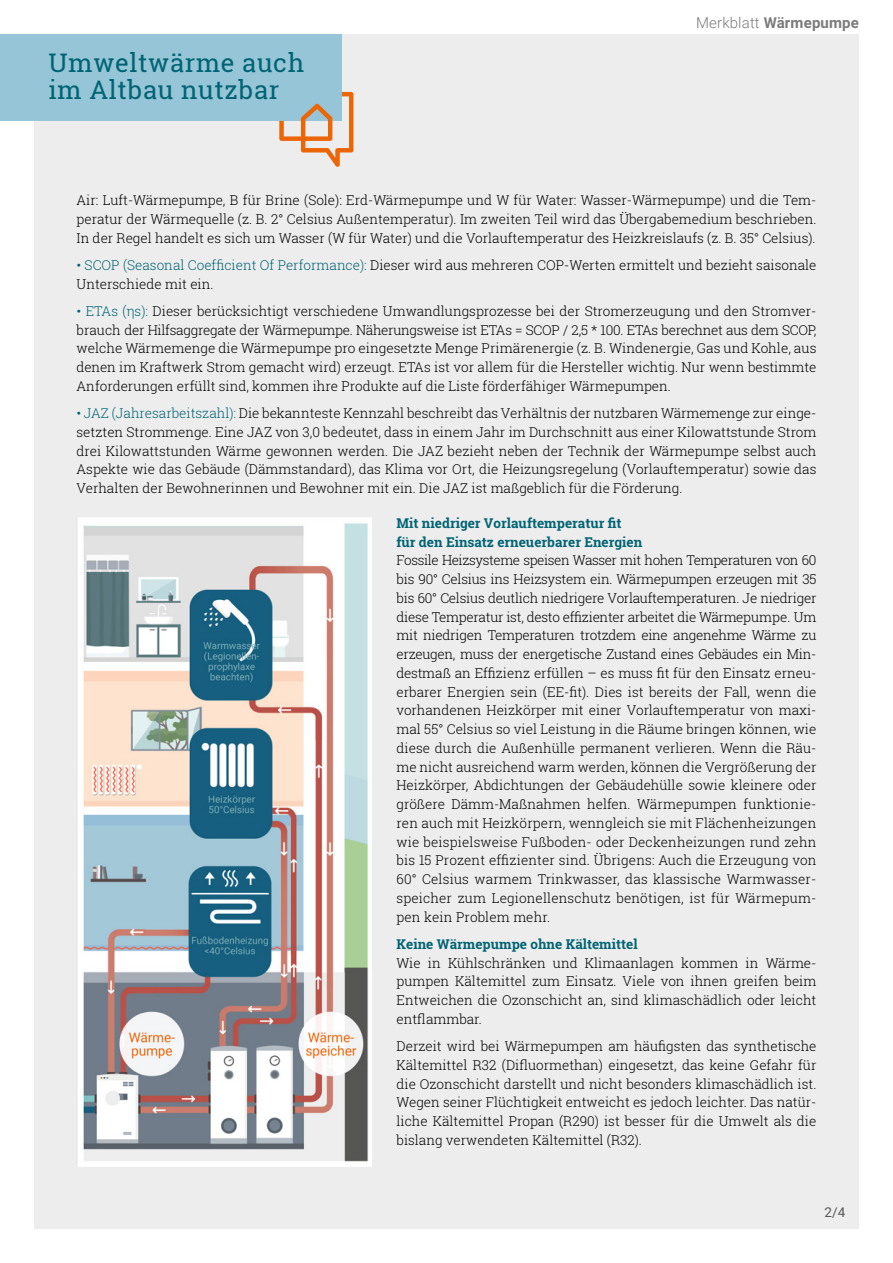
<style>
.page{position:relative;width:893px;height:1263px;background:#fff}
.page>*{position:absolute;margin:0;border:0;box-sizing:border-box;transform-origin:0 0}
.t1{font:25.65px/27.2px "Roboto Slab";letter-spacing:.025em;color:#006374}
.t2{font:700 15px "Roboto";letter-spacing:.01em;color:#7c7b7b}
.P_Fließtext{font:13.5px/18.8px "Roboto Slab Light 2";color:#000;text-align:justify}
.P_Fließtext-2{font:700 13.5px "Roboto Slab";color:#006374}
.P_Seitenzahl{font:13.5px "Roboto";color:#575756}
.s1{font-weight:300}
.s2{font-family:"Helvetica";color:#006374}
.s3{font-family:"Roboto Slab";font-weight:300;color:#006374}
.s4{color:#006374}
.s5{font-family:"Roboto Slab";font-weight:300}
</style>
<div class="page">
<div style="left:34px;top:34px;width:825px;height:1195px;background:#ededed"></div>
<div style="left:0;top:34px;width:342px;height:87px;background:#95c5d7"></div>
<svg style="left:279px;top:91px;width:74px;height:76px"></svg>
<img style="left:78px;top:518px;width:294px;height:649px">
<h1 class="t1" style="left:49px;top:49px;width:257px">Umweltwärme auch im Altbau nutzbar</h1>
<p class="t2" style="left:696px;top:12px;width:164px"><span class="s1">Merkblatt</span> Wärmepumpe</p>
<p class="P_Fließtext" style="left:77px;top:191px;width:741px">Air: Luft-Wärmepumpe, B für Brine (Sole): Erd-Wärmepumpe und W für Water: Wasser-Wärmepumpe) und die Tem&shy;peratur der Wärmequelle (z. B. 2° Celsius Außentemperatur). Im zweiten Teil wird das Übergabemedium beschrieben.<br>In der Regel handelt es sich um Wasser (W für Water) und die Vorlauftemperatur des Heizkreislaufs (z. B. 35° Celsius).</p>
<p class="P_Fließtext" style="left:77px;top:255px;width:741px"><span class="s2">•</span> <span class="s3">SCOP (Seasonal Coefficient Of Performance):</span> Dieser wird aus mehreren COP-Werten ermittelt und bezieht saisonale<br>Unterschiede mit ein.</p>
<p class="P_Fließtext" style="left:77px;top:301px;width:741px"><span class="s2">•</span> <span class="s3">ETAs (ηs):</span> Dieser berücksichtigt verschiedene Umwandlungsprozesse bei der Stromerzeugung und den Stromver&shy;brauch der Hilfsaggregate der Wärmepumpe. Näherungsweise ist ETAs = SCOP / 2,5 * 100. ETAs berechnet aus dem SCOP, welche Wärmemenge die Wärmepumpe pro eingesetzte Menge Primärenergie (z. B. Windenergie, Gas und Kohle, aus denen im Kraftwerk Strom gemacht wird) erzeugt. ETAs ist vor allem für die Hersteller wichtig. Nur wenn bestimmte Anforderungen erfüllt sind, kommen ihre Produkte auf die Liste förderfähiger Wärmepumpen.</p>
<p class="P_Fließtext" style="left:77px;top:404px;width:741px"><span class="s2">•</span> <span class="s4">JAZ (Jahresarbeitszahl):</span> Die bekannteste Kennzahl beschreibt das Verhältnis der nutzbaren Wärmemenge zur einge&shy;setzten Strommenge. Eine JAZ von 3,0 bedeutet, dass in einem Jahr im Durchschnitt aus einer Kilowattstunde Strom drei Kilowattstunden Wärme gewonnen werden. Die JAZ bezieht neben der Technik der Wärmepumpe selbst auch Aspekte wie das Gebäude (Dämmstandard), das Klima vor Ort, die Heizungsregelung (Vorlauftemperatur) sowie das Verhalten der Bewohnerinnen und Bewohner mit ein. Die JAZ ist maßgeblich für die Förderung.</p>
<p class="P_Fließtext-2" style="left:396px;top:514px;width:227px">Mit niedriger Vorlauftemperatur fit</p>
<p class="P_Fließtext-2" style="left:396px;top:532px;width:247px">für den Einsatz erneuerbarer Energien</p>
<p class="P_Fließtext" style="left:396px;top:551px;width:421px">Fossile Heizsysteme speisen Wasser mit hohen Temperaturen von 60 bis 90° Celsius ins Heizsystem ein. Wärmepumpen erzeugen mit 35 bis 60° Celsius deutlich niedrigere Vorlauftemperaturen. Je niedriger <span class="s5">diese Temperatur ist, desto effizienter arbeitet die Wärmepumpe. Um </span>mit niedrigen Temperaturen trotzdem eine angenehme Wärme zu erzeugen, muss der energetische Zustand eines Gebäudes ein Min&shy;<span class="s5">destmaß an Effizienz erfüllen – es muss fit für den Einsatz erneu&shy;erbarer Energien sein (EE-fit). Dies ist bereits der Fall, wenn die </span>vorhandenen Heizkörper mit einer Vorlauftemperatur von maxi&shy;mal 55° Celsius so viel Leistung in die Räume bringen können, wie diese durch die Außenhülle permanent verlieren. Wenn die Räu&shy;me nicht ausreichend warm werden, können die Vergrößerung der Heizkörper, Abdichtungen der Gebäudehülle sowie kleinere oder größere Dämm-Maßnahmen helfen. Wärmepumpen funktionie&shy;ren auch mit Heizkörpern, wenngleich sie mit Flächenheizungen wie beispielsweise Fußboden- oder Deckenheizungen rund zehn <span class="s5">bis 15 Prozent effizienter sind. Übrigens: Auch die Erzeugung von </span>60° Celsius warmem Trinkwasser, das klassische Warmwasser&shy;speicher zum Legionellenschutz benötigen, ist für Wärmepum&shy;pen kein Problem mehr.</p>
<p class="P_Fließtext-2" style="left:396px;top:935px;width:243px">Keine Wärmepumpe ohne Kältemittel</p>
<p class="P_Fließtext" style="left:396px;top:953px;width:421px">Wie in Kühlschränken und Klimaanlagen kommen in Wärme&shy;pumpen Kältemittel zum Einsatz. Viele von ihnen greifen beim Entweichen die Ozonschicht an, sind klimaschädlich oder leicht <span class="s5">entflammbar.</span></p>
<p class="P_Fließtext" style="left:396px;top:1036px;width:421px"><span class="s5">Derzeit wird bei Wärmepumpen am häufigsten das synthetische Kältemittel R32 (Difluormethan) eingesetzt, das keine Gefahr für </span>die Ozonschicht darstellt und nicht besonders klimaschädlich ist.<br>Wegen seiner Flüchtigkeit entweicht es jedoch leichter. Das natür&shy;liche Kältemittel Propan (R290) ist besser für die Umwelt als die bislang verwendeten Kältemittel (R32).</p>
<p class="P_Seitenzahl" style="left:824px;top:1203px;width:22px">2/4</p>
</div>
